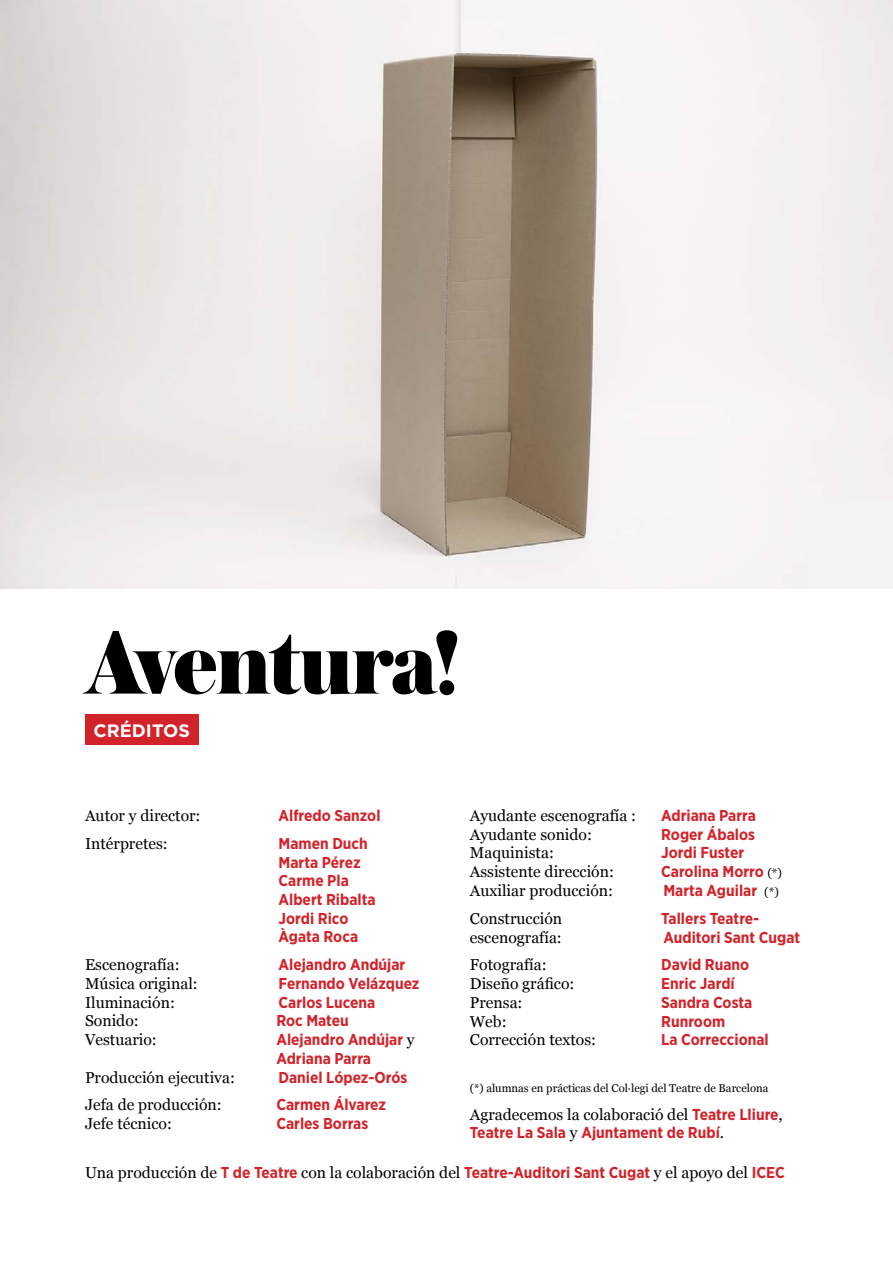
<style>
.page{position:relative;width:893px;height:1263px;background:#fff}
.page>*{position:absolute;margin:0;border:0;box-sizing:border-box;transform-origin:0 0}
.t1{font:900 94.5px "Austin Cyr";letter-spacing:-.03em;color:#000}
.t2{font:700 18px "Gotham";color:#fff}
.t3{font:15.75px "Georgia";color:#000}
.t4{font:700 15.75px/18.8px "Gotham Narrow";color:#d2232a}
.t5{font:11.25px "Georgia";color:#000}
.s1{font-family:"Georgia";font-weight:400;color:#000}
.s2{font-family:"Georgia";font-weight:400;font-size:12px;color:#000}
.s3{font-family:"Gotham Narrow";font-weight:700;color:#d2232a}
</style>
<div class="page">
<div style="left:85px;top:715px;width:113px;height:30px;background:#d2232a"></div>
<img style="left:0;top:0;width:893px;height:589px">
<div style="left:808px;top:500px;width:85px;height:89px;background:#f3f3f3"></div>
<h1 class="t1" style="left:85px;top:593px;width:376px">Aventura!</h1>
<p class="t2" style="left:94px;top:720px;width:98px">CRÉDITOS</p>
<p class="t3" style="left:85px;top:806px;width:117px">Autor y director:</p>
<p class="t4" style="left:279px;top:806px;width:104px">Alfredo Sanzol</p>
<p class="t3" style="left:85px;top:834px;width:84px">Intérpretes:</p>
<p class="t4" style="left:279px;top:834px;width:99px">Mamen Duch<br>Marta Pérez<br>Carme Pla<br>Albert Ribalta<br>Jordi Rico<br>Àgata Roca</p>
<p class="t3" style="left:85px;top:955px;width:96px">Escenografía:</p>
<p class="t4" style="left:279px;top:955px;width:128px">Alejandro Andújar</p>
<p class="t3" style="left:85px;top:974px;width:114px">Música original:</p>
<p class="t4" style="left:279px;top:974px;width:142px">Fernando Velázquez</p>
<p class="t3" style="left:85px;top:993px;width:91px">Iluminación:</p>
<p class="t4" style="left:279px;top:993px;width:98px">Carlos Lucena</p>
<p class="t3" style="left:85px;top:1011px;width:55px">Sonido:</p>
<p class="t4" style="left:276px;top:1011px;width:74px">Roc Mateu</p>
<p class="t3" style="left:85px;top:1030px;width:73px">Vestuario:</p>
<p class="t4" style="left:276px;top:1030px;width:140px">Alejandro Andújar <span class="s1">y<br></span>Adriana Parra</p>
<p class="t3" style="left:85px;top:1068px;width:151px">Producción ejecutiva:</p>
<p class="t4" style="left:279px;top:1068px;width:130px">Daniel López-Orós</p>
<p class="t3" style="left:85px;top:1095px;width:138px">Jefa de producción:</p>
<p class="t4" style="left:276px;top:1095px;width:111px">Carmen Álvarez</p>
<p class="t3" style="left:85px;top:1114px;width:88px">Jefe técnico:</p>
<p class="t4" style="left:276px;top:1114px;width:93px">Carles Borras</p>
<p class="t3" style="left:470px;top:806px;width:168px">Ayudante escenografía :</p>
<p class="t4" style="left:661px;top:806px;width:96px">Adriana Parra</p>
<p class="t3" style="left:470px;top:825px;width:124px">Ayudante sonido:</p>
<p class="t4" style="left:661px;top:825px;width:95px">Roger Ábalos</p>
<p class="t3" style="left:470px;top:843px;width:86px">Maquinista:</p>
<p class="t4" style="left:661px;top:843px;width:85px">Jordi Fuster</p>
<p class="t3" style="left:470px;top:862px;width:146px">Assistente dirección:</p>
<p class="t4" style="left:661px;top:862px;width:122px">Carolina Morro <span class="s2">(*)</span></p>
<p class="t3" style="left:470px;top:881px;width:145px">Auxiliar producción:</p>
<p class="t4" style="left:663px;top:881px;width:117px">Marta Aguilar <span class="s2">(*)</span></p>
<p class="t3" style="left:470px;top:909px;width:94px">Construcción</p>
<p class="t4" style="left:661px;top:909px;width:100px">Tallers Teatre-</p>
<p class="t3" style="left:470px;top:927px;width:93px">escenografía:</p>
<p class="t4" style="left:663px;top:927px;width:138px">Auditori Sant Cugat</p>
<p class="t3" style="left:470px;top:955px;width:78px">Fotografía:</p>
<p class="t4" style="left:661px;top:955px;width:90px">David Ruano</p>
<p class="t3" style="left:470px;top:974px;width:106px">Diseño gráfico:</p>
<p class="t4" style="left:661px;top:974px;width:75px">Enric Jardí</p>
<p class="t3" style="left:470px;top:993px;width:54px">Prensa:</p>
<p class="t4" style="left:661px;top:993px;width:93px">Sandra Costa</p>
<p class="t3" style="left:470px;top:1011px;width:38px">Web:</p>
<p class="t4" style="left:661px;top:1011px;width:66px">Runroom</p>
<p class="t3" style="left:470px;top:1030px;width:128px">Corrección textos:</p>
<p class="t4" style="left:661px;top:1030px;width:109px">La Correccional</p>
<p class="t5" style="left:470px;top:1081px;width:300px">(*) alumnas en prácticas del Col·legi del Teatre de Barcelona</p>
<p class="t3" style="left:470px;top:1104px;width:314px">Agradecemos la colaboració del <span class="s3">Teatre Lliure</span>,</p>
<p class="t4" style="left:470px;top:1123px;width:256px">Teatre La Sala <span class="s1">y</span> Ajuntament de Rubí<span class="s1">.</span></p>
<p class="t3" style="left:85px;top:1163px;width:701px">Una producción de <span class="s3">T de Teatre</span> con la colaboración del <span class="s3">Teatre-Auditori Sant Cugat</span> y el apoyo del <span class="s3">ICEC</span></p>
</div>
